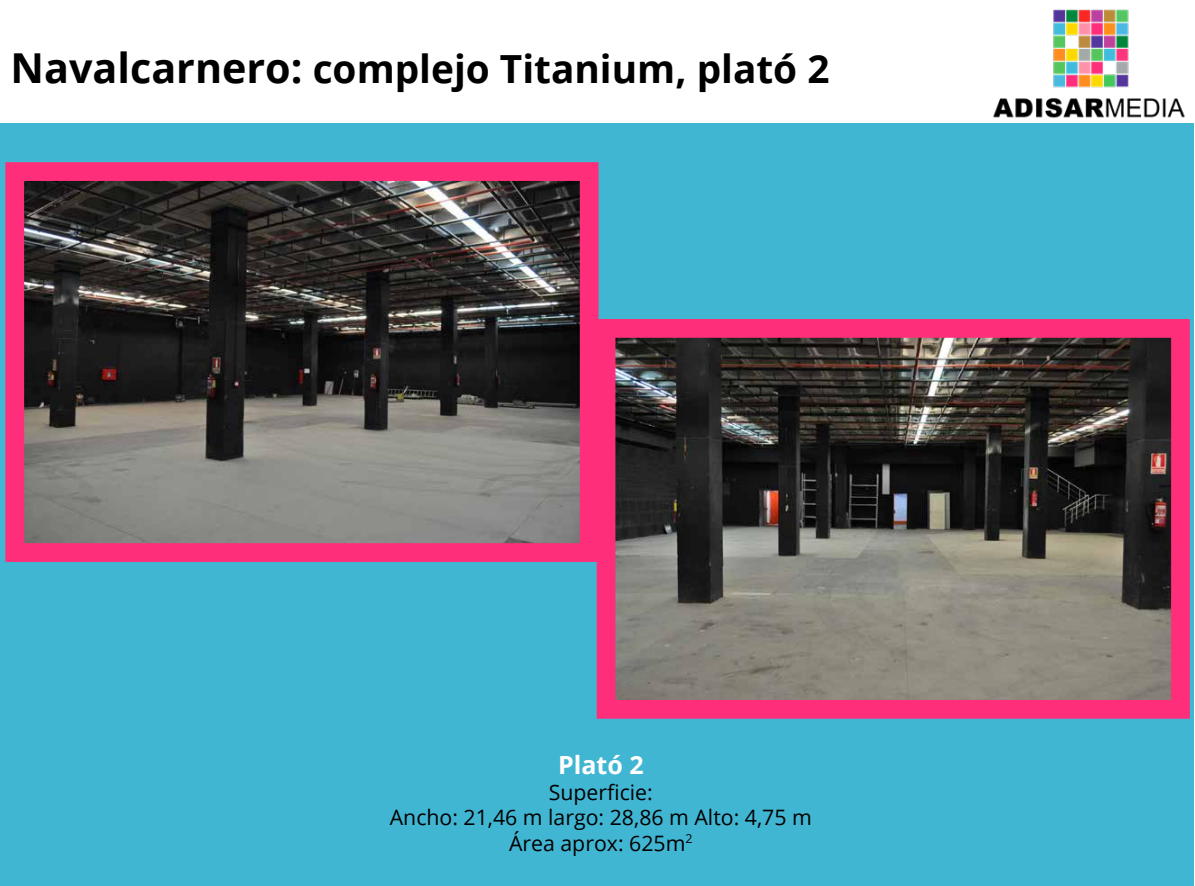
<style>
.page{position:relative;width:1195px;height:886px;background:#fff}
.page>*{position:absolute;margin:0;border:0;box-sizing:border-box;transform-origin:0 0}
.t1{font:700 38.75px "Open Sans";color:#000}
.t2{font:700 25px "Open Sans";color:#fff}
.t3{font:21.25px/25.5px "Open Sans";color:#000;text-align:center}
.s1{font-size:41.25px}
</style>
<div class="page">
<img style="left:993px;top:9px;width:192px;height:109px">
<div style="left:1px;top:124px;width:1192px;height:762px;background:#41b6d3"></div>
<img style="left:616px;top:339px;width:553px;height:360px">
<div style="left:596px;top:319px;width:593px;height:400px;border:19px solid #ff2e7b"></div>
<img style="left:25px;top:182px;width:553px;height:360px">
<div style="left:5px;top:162px;width:593px;height:400px;border:19px solid #ff2e7b"></div>
<h1 class="t1" style="left:11px;top:41px;width:820px"><span class="s1">Navalcarnero:</span> complejo Titanium, plató 2</h1>
<p class="t2" style="left:558px;top:747px;width:87px">Plató 2</p>
<p class="t3" style="left:390px;top:778px;width:423px">Superficie:<br>Ancho: 21,46 m largo: 28,86 m Alto: 4,75 m<br>Área aprox: 625m<sup>2</sup></p>
</div>
